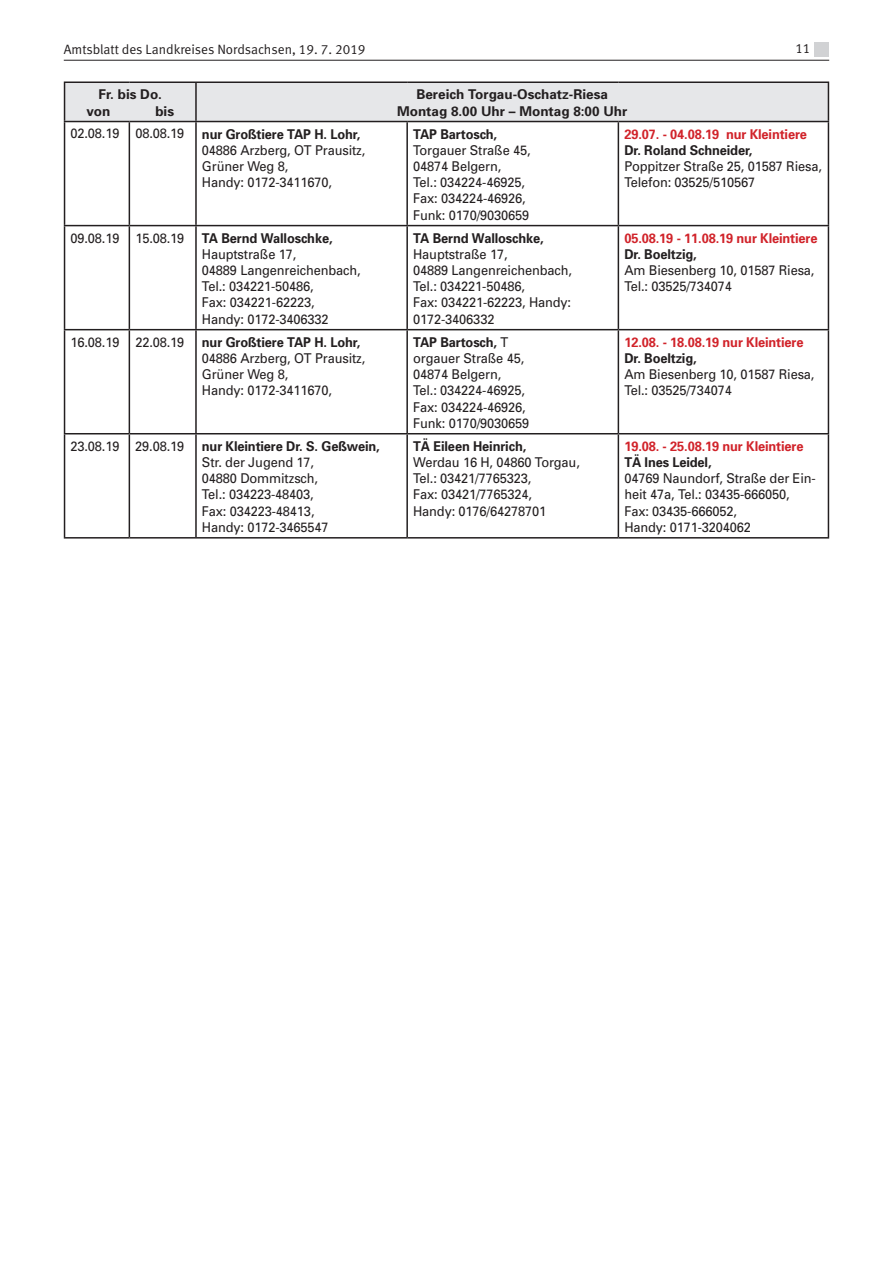
<style>
.page{position:relative;width:893px;height:1263px;background:#fff}
.page>*{position:absolute;margin:0;border:0;box-sizing:border-box;transform-origin:0 0}
.t1{font:13.5px/16.2px "Univers";letter-spacing:-.01em;color:#231f20;scale:.95 1}
.t2{font:700 13.5px "Univers";letter-spacing:-.01em;color:#231f20;scale:.95 1}
.t3{font:700 13.5px "Univers";letter-spacing:-.01em;color:#d1232a;scale:.95 1}
.t4{font:700 13.5px/16.2px "Univers";letter-spacing:-.01em;color:#231f20}
.t5{font:13.5px "Meta Normal LF";color:#231f20}
.s1{font-weight:700}
</style>
<div class="page">
<hr style="left:64px;top:60px;width:765px;height:1px;background:#231f20">
<div style="left:814px;top:43px;width:15px;height:14px;background:#d1d2d4"></div>
<div style="left:65px;top:83px;width:763px;height:38px;background:#e6e7e9"></div>
<hr style="left:64px;top:81px;width:65px;height:2px;background:#231f20">
<hr style="left:64px;top:83px;width:1px;height:38px;background:#231f20">
<hr style="left:129px;top:81px;width:67px;height:2px;background:#231f20">
<hr style="left:196px;top:81px;width:211px;height:2px;background:#231f20">
<hr style="left:195px;top:83px;width:2px;height:38px;background:#231f20">
<hr style="left:407px;top:81px;width:211px;height:2px;background:#231f20">
<hr style="left:618px;top:81px;width:211px;height:2px;background:#231f20">
<hr style="left:828px;top:83px;width:1px;height:38px;background:#231f20">
<hr style="left:64px;top:121px;width:65px;height:1px;background:#231f20">
<hr style="left:64px;top:122px;width:1px;height:103px;background:#231f20">
<hr style="left:129px;top:121px;width:67px;height:1px;background:#231f20">
<hr style="left:129px;top:122px;width:1px;height:103px;background:#231f20">
<hr style="left:196px;top:121px;width:211px;height:1px;background:#231f20">
<hr style="left:195px;top:122px;width:2px;height:103px;background:#231f20">
<hr style="left:407px;top:121px;width:211px;height:1px;background:#231f20">
<hr style="left:406px;top:122px;width:2px;height:103px;background:#231f20">
<hr style="left:618px;top:121px;width:211px;height:1px;background:#231f20">
<hr style="left:618px;top:122px;width:1px;height:103px;background:#231f20">
<hr style="left:828px;top:122px;width:1px;height:103px;background:#231f20">
<hr style="left:64px;top:225px;width:65px;height:1px;background:#231f20">
<hr style="left:64px;top:226px;width:1px;height:103px;background:#231f20">
<hr style="left:129px;top:225px;width:67px;height:1px;background:#231f20">
<hr style="left:129px;top:226px;width:1px;height:103px;background:#231f20">
<hr style="left:196px;top:225px;width:211px;height:1px;background:#231f20">
<hr style="left:195px;top:226px;width:2px;height:103px;background:#231f20">
<hr style="left:407px;top:225px;width:211px;height:1px;background:#231f20">
<hr style="left:406px;top:226px;width:2px;height:103px;background:#231f20">
<hr style="left:618px;top:225px;width:211px;height:1px;background:#231f20">
<hr style="left:618px;top:226px;width:1px;height:103px;background:#231f20">
<hr style="left:828px;top:226px;width:1px;height:103px;background:#231f20">
<hr style="left:64px;top:329px;width:65px;height:1px;background:#231f20">
<hr style="left:64px;top:330px;width:1px;height:103px;background:#231f20">
<hr style="left:129px;top:329px;width:67px;height:1px;background:#231f20">
<hr style="left:129px;top:330px;width:1px;height:103px;background:#231f20">
<hr style="left:196px;top:329px;width:211px;height:1px;background:#231f20">
<hr style="left:195px;top:330px;width:2px;height:103px;background:#231f20">
<hr style="left:407px;top:329px;width:211px;height:1px;background:#231f20">
<hr style="left:406px;top:330px;width:2px;height:103px;background:#231f20">
<hr style="left:618px;top:329px;width:211px;height:1px;background:#231f20">
<hr style="left:618px;top:330px;width:1px;height:103px;background:#231f20">
<hr style="left:828px;top:330px;width:1px;height:103px;background:#231f20">
<hr style="left:64px;top:433px;width:65px;height:1px;background:#231f20">
<hr style="left:64px;top:434px;width:1px;height:103px;background:#231f20">
<hr style="left:129px;top:433px;width:67px;height:1px;background:#231f20">
<hr style="left:129px;top:434px;width:1px;height:103px;background:#231f20">
<hr style="left:196px;top:433px;width:211px;height:1px;background:#231f20">
<hr style="left:195px;top:434px;width:2px;height:103px;background:#231f20">
<hr style="left:407px;top:433px;width:211px;height:1px;background:#231f20">
<hr style="left:406px;top:434px;width:2px;height:103px;background:#231f20">
<hr style="left:618px;top:433px;width:211px;height:1px;background:#231f20">
<hr style="left:618px;top:434px;width:1px;height:103px;background:#231f20">
<hr style="left:828px;top:434px;width:1px;height:103px;background:#231f20">
<hr style="left:64px;top:537px;width:65px;height:2px;background:#231f20">
<hr style="left:129px;top:537px;width:67px;height:2px;background:#231f20">
<hr style="left:196px;top:537px;width:211px;height:2px;background:#231f20">
<hr style="left:407px;top:537px;width:211px;height:2px;background:#231f20">
<hr style="left:618px;top:537px;width:211px;height:2px;background:#231f20">
<p class="t5" style="left:64px;top:41px;width:303px">Amtsblatt des Landkreises Nordsachsen, 19. 7. 2019</p>
<p class="t5" style="left:795px;top:41px;width:17px">11</p>
<p class="t4" style="left:86px;top:86px;width:77px;text-indent:12px">Fr. bis Do. von</p>
<p class="t4" style="left:397px;top:86px;width:232px;text-align:center">Bereich Torgau-Oschatz-Riesa<br>Montag 8.00 Uhr – Montag 8:00 Uhr</p>
<p class="t4" style="left:155px;top:102px;width:20px">bis</p>
<p class="t1" style="left:71px;top:125px;width:121px">02.08.19 08.08.19</p>
<p class="t2" style="left:202px;top:125px;width:168px">nur Großtiere TAP H. Lohr,</p>
<p class="t1" style="left:202px;top:142px;width:174px">04886 Arzberg, OT Prausitz,<br>Grüner Weg 8,<br>Handy: 0172-3411670,</p>
<p class="t1" style="left:71px;top:229px;width:121px">09.08.19 15.08.19</p>
<p class="t2" style="left:202px;top:229px;width:139px">TA Bernd Walloschke,</p>
<p class="t1" style="left:202px;top:246px;width:169px">Hauptstraße 17,<br>04889 Langenreichenbach,<br>Tel.: 034221-50486,<br>Fax: 034221-62223,<br>Handy: 0172-3406332</p>
<p class="t1" style="left:71px;top:333px;width:121px">16.08.19 22.08.19</p>
<p class="t2" style="left:202px;top:333px;width:168px">nur Großtiere TAP H. Lohr,</p>
<p class="t1" style="left:202px;top:350px;width:174px">04886 Arzberg, OT Prausitz,<br>Grüner Weg 8,<br>Handy: 0172-3411670,</p>
<p class="t1" style="left:70px;top:437px;width:121px">23.08.19 29.08.19</p>
<p class="t2" style="left:202px;top:437px;width:189px">nur Kleintiere Dr. S. Geßwein,</p>
<p class="t1" style="left:202px;top:454px;width:135px">Str. der Jugend 17,<br>04880 Dommitzsch,<br>Tel.: 034223-48403,<br>Fax: 034223-48413,<br>Handy: 0172-3465547</p>
<p class="t2" style="left:413px;top:125px;width:90px">TAP Bartosch,</p>
<p class="t1" style="left:413px;top:142px;width:125px">Torgauer Straße 45,<br>04874 Belgern,<br>Tel.: 034224-46925,<br>Fax: 034224-46926,<br>Funk: 0170/9030659</p>
<p class="t2" style="left:413px;top:229px;width:139px">TA Bernd Walloschke,</p>
<p class="t1" style="left:413px;top:246px;width:169px">Hauptstraße 17,<br>04889 Langenreichenbach,<br>Tel.: 034221-50486,<br>Fax: 034221-62223, Handy:<br>0172-3406332</p>
<p class="t3" style="left:624px;top:125px;width:194px">29.07. - 04.08.19 nur Kleintiere</p>
<p class="t2" style="left:624px;top:141px;width:136px">Dr. Roland Schneider,</p>
<p class="t1" style="left:624px;top:158px;width:210px">Poppitzer Straße 25, 01587 Riesa,<br>Telefon: 03525/510567</p>
<p class="t3" style="left:624px;top:229px;width:205px">05.08.19 - 11.08.19 nur Kleintiere</p>
<p class="t2" style="left:624px;top:245px;width:78px">Dr. Boeltzig,</p>
<p class="t1" style="left:624px;top:262px;width:202px">Am Biesenberg 10, 01587 Riesa,<br>Tel.: 03525/734074</p>
<p class="t1" style="left:413px;top:334px;width:124px"><span class="s1">TAP Bartosch,</span> T orgauer Straße 45,<br>04874 Belgern,<br>Tel.: 034224-46925,<br>Fax: 034224-46926,<br>Funk: 0170/9030659</p>
<p class="t3" style="left:624px;top:333px;width:190px">12.08. - 18.08.19 nur Kleintiere</p>
<p class="t2" style="left:624px;top:349px;width:78px">Dr. Boeltzig,</p>
<p class="t1" style="left:624px;top:366px;width:202px">Am Biesenberg 10, 01587 Riesa,<br>Tel.: 03525/734074</p>
<p class="t2" style="left:413px;top:437px;width:121px">TÄ Eileen Heinrich,</p>
<p class="t1" style="left:413px;top:454px;width:177px">Werdau 16 H, 04860 Torgau,<br>Tel.: 03421/7765323,<br>Fax: 03421/7765324,<br>Handy: 0176/64278701</p>
<p class="t3" style="left:624px;top:437px;width:190px">19.08. - 25.08.19 nur Kleintiere</p>
<p class="t2" style="left:624px;top:454px;width:93px">TÄ Ines Leidel,</p>
<p class="t1" style="left:624px;top:470px;width:203px">04769 Naundorf, Straße der Ein&shy;heit 47a, Tel.: 03435-666050,<br>Fax: 03435-666052,<br>Handy: 0171-3204062</p>
</div>
